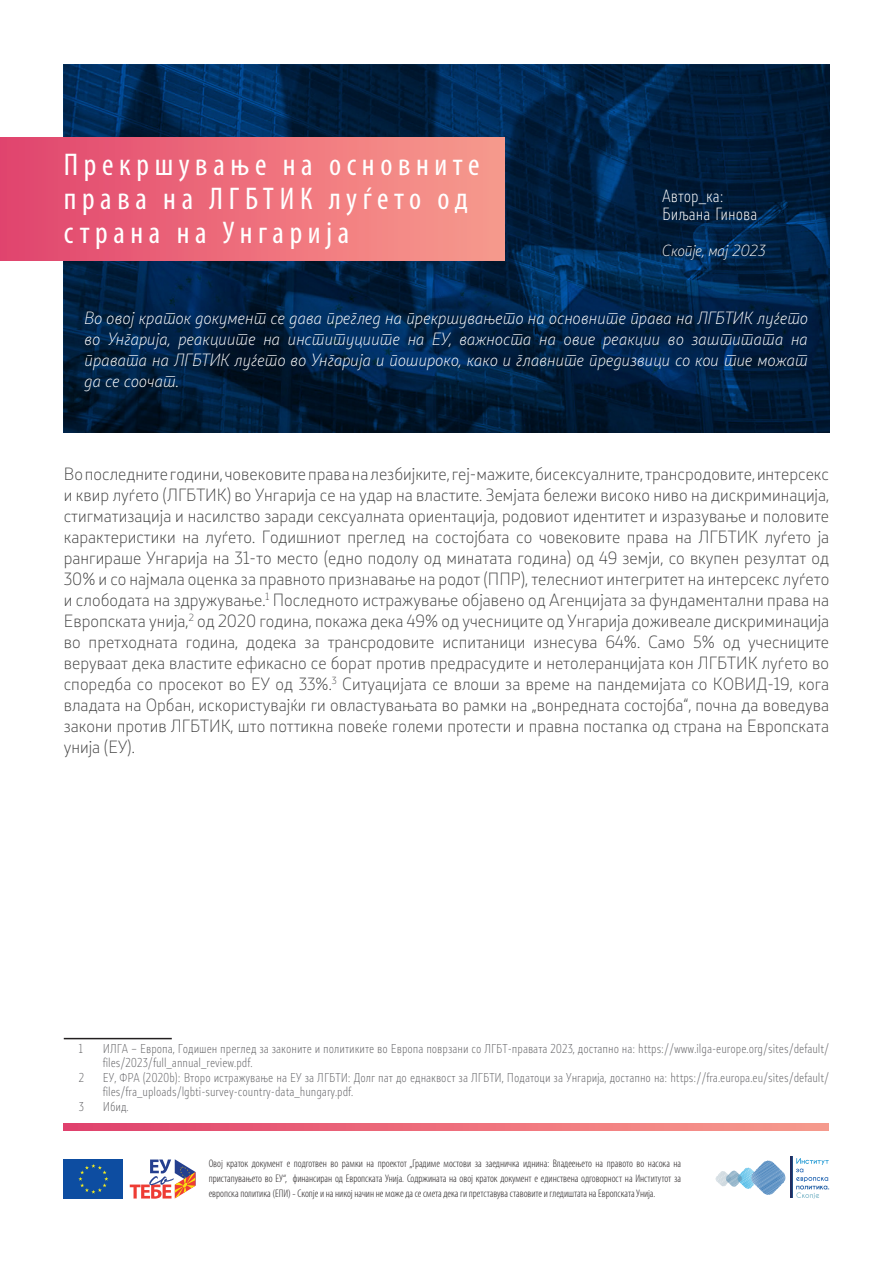
<style>
.page{position:relative;width:893px;height:1263px;background:#fff}
.page>*{position:absolute;margin:0;border:0;box-sizing:border-box;transform-origin:0 0}
.t1{font:condensed 31.5px/34px "Myriad Pro";letter-spacing:.18em;color:#fff}
.t2{font:300 16.5px/21px "Stobi Sans";color:#434343;text-align:justify}
.t3{font:300 16.5px/21px "Stobi Sans It";letter-spacing:.01em;color:#fff;text-align:justify}
.t4{font:300 16.5px "Stobi Sans Cn";color:#fff}
.t5{font:300 15px "Stobi Sans It";color:#fff}
.t6{font:300 12px/14.4px "Stobi Sans Cn";color:#636366}
.t7{font:300 condensed 10.95px/15px "Myriad Pro";color:#231f20;text-align:justify}
</style>
<div class="page">
<img style="left:64px;top:64px;width:765px;height:368px">
<hr style="left:64px;top:1038px;width:108px;height:1px;background:#231f20">
<div style="left:0;top:137px;width:505px;height:123px;background:linear-gradient(to right,#e1446d,#f89c8d)"></div>
<svg style="left:64px;top:1123px;width:765px;height:7px"></svg>
<div style="left:64px;top:1159px;width:59px;height:40px;background:#0d4da1"></div>
<svg style="left:78px;top:1164px;width:30px;height:30px"></svg>
<svg style="left:130px;top:1159px;width:65px;height:40px"></svg>
<svg style="left:716px;top:1161px;width:69px;height:34px"></svg>
<svg style="left:796px;top:1158px;width:33px;height:41px"></svg>
<svg style="left:791px;top:1157px;width:2px;height:41px"></svg>
<p class="t1" style="left:64px;top:148px;width:417px">Прекршување на основните права на ЛГБТИК луѓето од страна на Унгарија</p>
<p class="t4" style="left:662px;top:185px;width:63px">Автор_ка:</p>
<p class="t4" style="left:662px;top:203px;width:97px">Биљана Гинова</p>
<p class="t5" style="left:662px;top:240px;width:105px">Скопје, мај 2023</p>
<p class="t3" style="left:85px;top:307px;width:725px">Во овој краток документ се дава прeглед на прекршувањето на основните права на ЛГБТИК луѓето во Унгарија, реакциите на институциите на ЕУ, важноста на овие реакции во заштитата на правата на ЛГБТИК луѓето во Унгарија и пошироко, како и главните предизвици со кои тие можат да се соочат.</p>
<p class="t2" style="left:64px;top:463px;width:767px">Во последните години, човековите права на лезбијките, геј-мажите, бисексуалните, трансродовите, интерсекс и квир луѓето (ЛГБТИК) во Унгарија се на удар на властите. Земјата бележи високо ниво на дискриминација, стигматизација и насилство заради сексуалната ориентација, родовиот идентитет и изразување и половите карактеристики на луѓето. Годишниот преглед на состојбата со човековите права на ЛГБТИК луѓето ја рангираше Унгарија на 31-то место (едно подолу од минатата година) од 49 земји, со вкупен резултат од 30% и со најмала оценка за правното признавање на родот (ППР), телесниот интегритет на интерсекс луѓето и слободата на здружувaње.<sup>1</sup> Последното истражување објавено од Агенцијата за фундаментални права на Европската унија,<sup>2</sup> од 2020 година, покажа дека 49% од учесниците од Унгарија доживеале дискриминација во претходната година, додека за трансродовите испитаници изнесува 64%. Само 5% од учесниците веруваат дека властите ефикасно се борат против предрасудите и нетолеранцијата кон ЛГБТИК луѓето во споредба со просекот во ЕУ од 33%.<sup>3</sup> Ситуацијата се влоши за време на пандемијата со КОВИД-19, кога владата на Орбан, искористувајќи ги овластувањата во рамки на „вонредната состојба“, почна да воведува закони против ЛГБТИК, што поттикна повеќе големи протести и правна постапка од страна на Европската унија (ЕУ).</p>
<p class="t6" style="left:79px;top:1041px;width:5px">1</p>
<p class="t6" style="left:103px;top:1041px;width:728px">ИЛГА – Европа, Годишен преглед за законите и политиките во Европа поврзани со ЛГБТ-правата 2023, достапно на: https://www.ilga-europe.org/sites/default/ files/2023/full_annual_review.pdf.</p>
<p class="t6" style="left:79px;top:1070px;width:7px">2</p>
<p class="t6" style="left:103px;top:1070px;width:728px">ЕУ, ФРА (2020b): Второ истражување на ЕУ за ЛГБТИ: Долг пат до еднаквост за ЛГБТИ, Податоци за Унгарија, достапно на: https://fra.europa.eu/sites/default/ files/fra_uploads/lgbti-survey-country-data_hungary.pdf.</p>
<p class="t6" style="left:79px;top:1099px;width:7px">3</p>
<p class="t6" style="left:103px;top:1099px;width:27px">Ибид.</p>
<p class="t7" style="left:209px;top:1156px;width:474px">Овој краток документ е подготвен во рамки на проектот „Градиме мостови за заедничка иднина: Владеењето на правото во насока на пристапувањето во ЕУ“, финансиран од Европската Унија. Содржината на овој краток документ е единствена одговорност на Институтот за европска политика (ЕПИ) - Скопје и на никој начин не може да се смета дека ги претставува ставовите и гледиштата на Европската Унија.</p>
</div>
